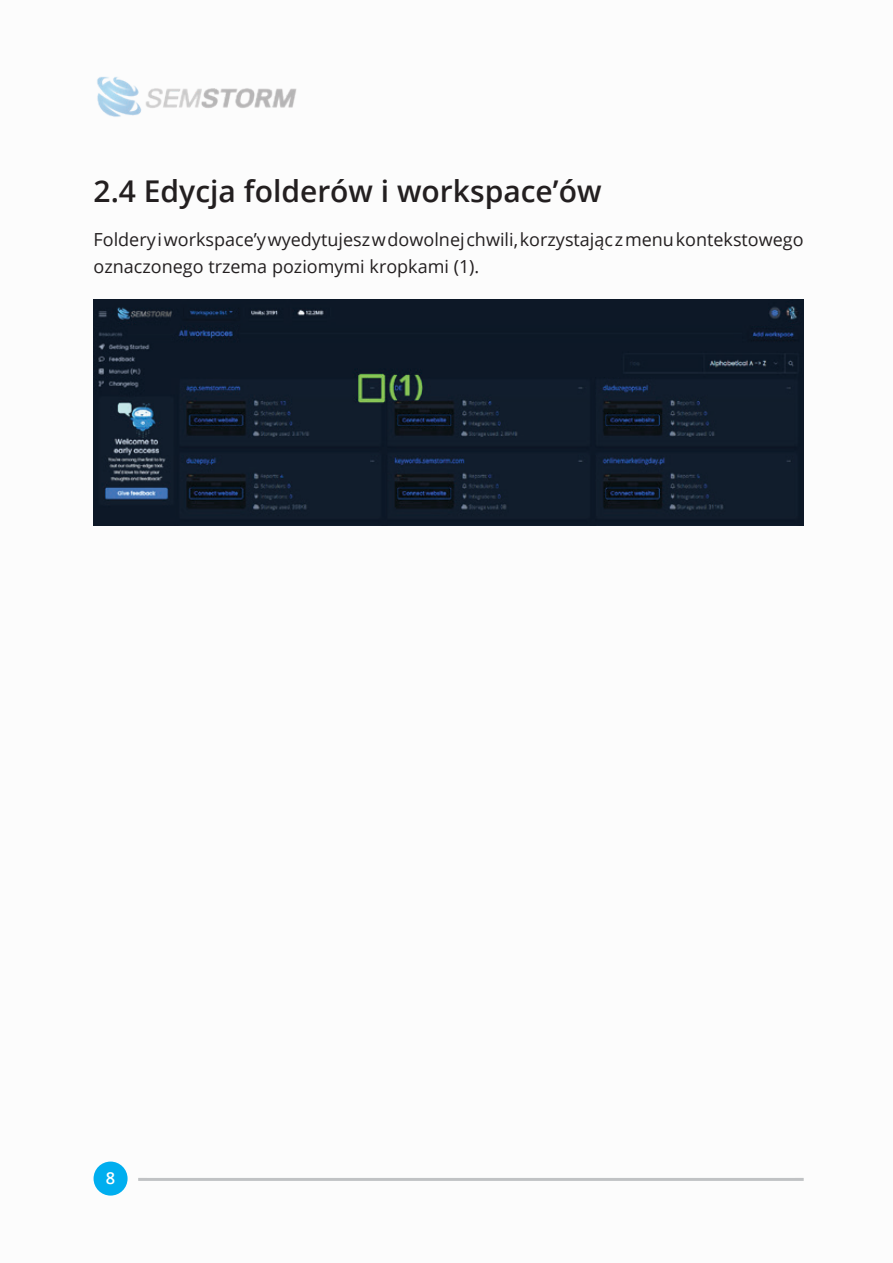
<style>
.page{position:relative;width:893px;height:1263px;background:#fff}
.page>*{position:absolute;margin:0;border:0;box-sizing:border-box;transform-origin:0 0}
.t1{font:600 30px "Open Sans";color:#231f20}
.t2{font:18px/27px "Open Sans";color:#231f20}
.t3{font:600 16.5px "Open Sans";color:#fff}
</style>
<div class="page">
<img style="left:97px;top:76px;width:200px;height:41px">
<img style="left:94px;top:299px;width:709px;height:227px">
<div style="left:94px;top:1161px;width:34px;height:34px;background:#00aeef;border-radius:50%"></div>
<hr style="left:138px;top:1178px;width:666px;height:3px;background:#c0c2c4">
<h1 class="t1" style="left:94px;top:170px;width:509px">2.4 Edycja folderów i workspace’ów</h1>
<p class="t2" style="left:94px;top:225px;width:712px">Foldery i workspace’y wyedytujesz w dowolnej chwili, korzystając z menu kontekstowego oznaczonego trzema poziomymi kropkami (1).</p>
<p class="t3" style="left:106px;top:1166px;width:11px">8</p>
</div>
